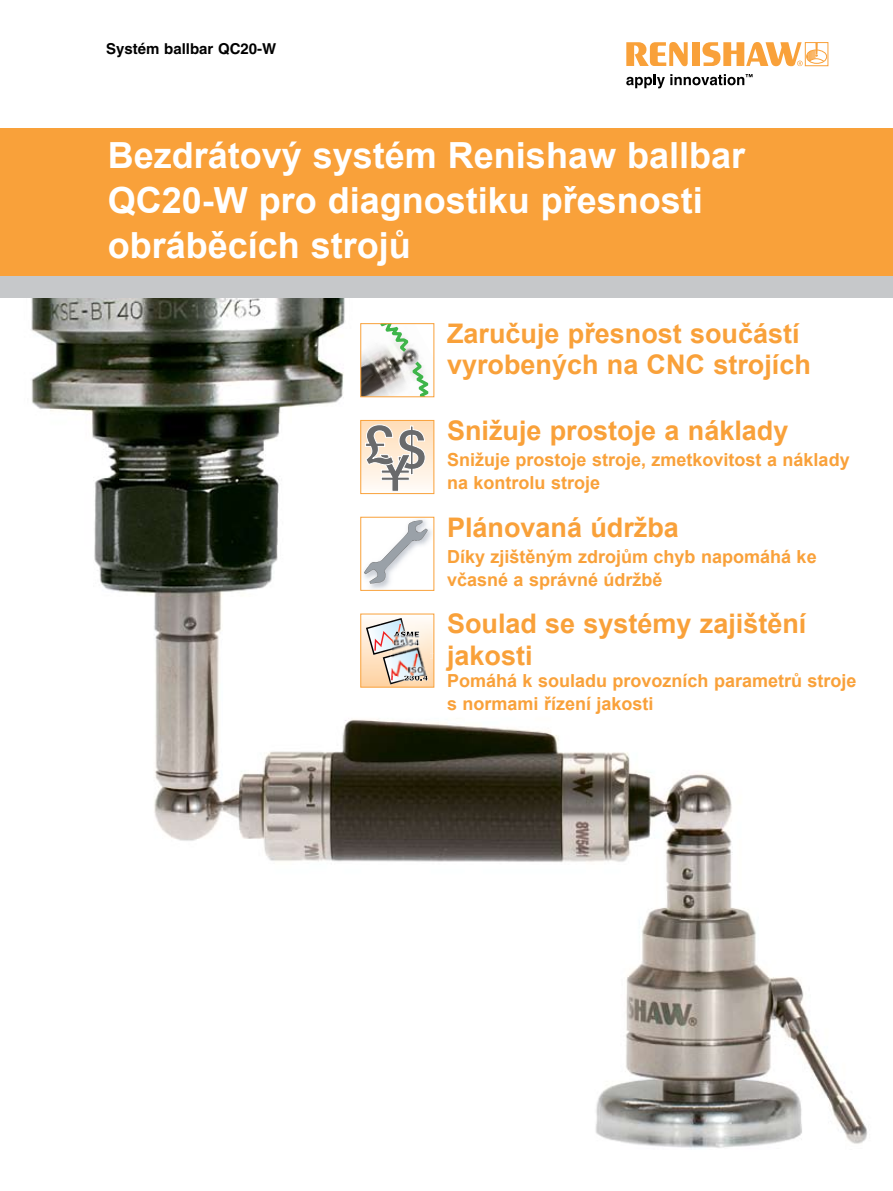
<style>
.page{position:relative;width:893px;height:1191px;background:#fff}
.page>*{position:absolute;margin:0;border:0;box-sizing:border-box;transform-origin:0 0}
.t1{font:700 36px/45px "Arial";color:#fff}
.t2{font:700 27px/31.5px "Arial";color:#f9a13a}
.t3{font:700 18px/22.5px "Arial";color:#f9a13a}
.t4{font:700 15px "Helvetica";color:#000}
</style>
<div class="page">
<img style="left:31px;top:298px;width:837px;height:851px">
<div style="left:0;top:128px;width:893px;height:148px;background:#f9a13a"></div>
<div style="left:0;top:276px;width:893px;height:22px;background:#c6c8ca"></div>
<svg style="left:362px;top:325px;width:70px;height:70px"></svg>
<div style="left:360px;top:323px;width:74px;height:74px;border:1px solid #f9a13a"></div>
<img style="left:434px;top:654px;width:1px;height:33px">
<svg style="left:362px;top:615px;width:70px;height:70px"></svg>
<div style="left:360px;top:613px;width:74px;height:74px;border:1px solid #f9a13a"></div>
<img style="left:362px;top:519px;width:70px;height:70px">
<svg style="left:364px;top:520px;width:64px;height:63px"></svg>
<div style="left:360px;top:517px;width:74px;height:74px;border:1px solid #f9a13a"></div>
<svg style="left:626px;top:42px;width:62px;height:24px"></svg>
<div style="left:692px;top:42px;width:8px;height:24px;background:#f9a13a"></div>
<div style="left:805px;top:42px;width:23px;height:24px;border:1px solid #f9a13a"></div>
<div style="left:806px;top:50px;width:21px;height:14px;border:1px solid #f9a13a;border-radius:50%"></div>
<svg style="left:702px;top:42px;width:122px;height:24px"></svg>
<svg style="left:626px;top:74px;width:127px;height:14px"></svg>
<div style="left:361px;top:420px;width:73px;height:73px;background:linear-gradient(to bottom,#ffddb6,#fffbf8)"></div>
<div style="left:360px;top:420px;width:74px;height:74px;border:1px solid #f9a13a"></div>
<svg style="left:364px;top:424px;width:62px;height:68px"></svg>
<p class="t4" style="left:106px;top:40px;width:172px">Systém ballbar QC20-W</p>
<h1 class="t1" style="left:108px;top:134px;width:639px">Bezdrátový systém Renishaw ballbar<br>QC20-W pro diagnostiku přesnosti obráběcích strojů</h1>
<h2 class="t2" style="left:447px;top:318px;width:365px">Zaručuje přesnost součástí vyrobených na CNC strojích</h2>
<h2 class="t2" style="left:447px;top:415px;width:343px">Snižuje prostoje a náklady</h2>
<p class="t3" style="left:447px;top:449px;width:404px">Snižuje prostoje stroje, zmetkovitost a náklady na kontrolu stroje</p>
<h2 class="t2" style="left:447px;top:512px;width:233px">Plánovaná údržba</h2>
<p class="t3" style="left:447px;top:546px;width:371px">Díky zjištěným zdrojům chyb napomáhá ke včasné a správné údržbě</p>
<h2 class="t2" style="left:447px;top:609px;width:361px">Soulad se systémy zajištění jakosti</h2>
<p class="t3" style="left:447px;top:670px;width:411px">Pomáhá k souladu provozních parametrů stroje s normami řízení jakosti</p>
</div>
